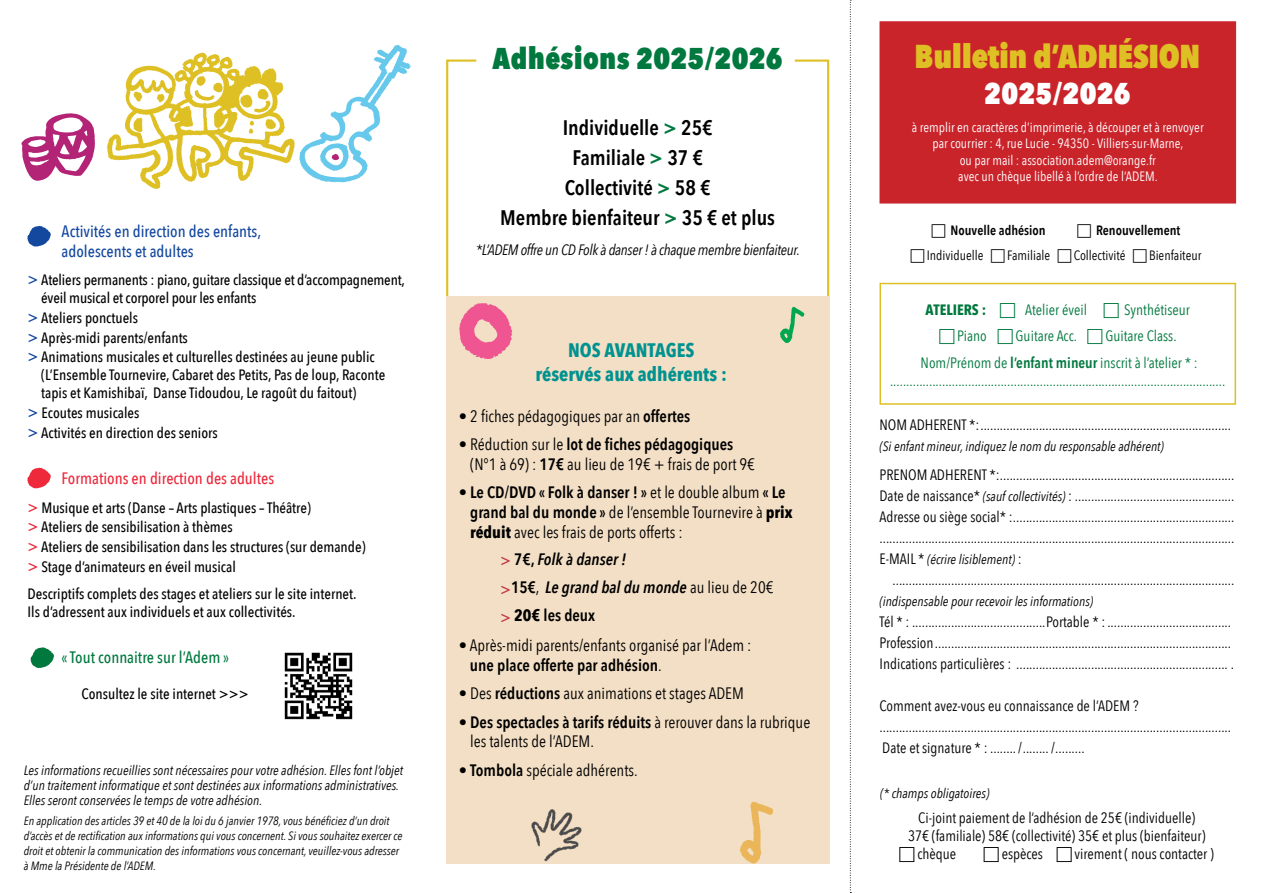
<style>
.page{position:relative;width:1263px;height:893px;background:#fff}
.page>*{position:absolute;margin:0;border:0;box-sizing:border-box;transform-origin:0 0}
.t1{font:800 33px "Avenir Next Condensed";letter-spacing:-.01em;color:#dec024}
.t2{font:800 30px "Avenir Next Condensed";letter-spacing:.01em;color:#00783e}
.t3{font:800 30px "Avenir Next Condensed";letter-spacing:.01em;color:#fff}
.t4{font:600 21px/30px "Avenir Next Condensed";color:#000;text-align:center}
.t5{font:700 19.5px/23.4px "Avenir Next Condensed";color:#009290;text-align:center}
.t6{font:16.5px/19.8px "Avenir Next Condensed";color:#000}
.t7{font:italic 600 16.5px/28.3px "Avenir Next Condensed";color:#000}
.t8{font:500 16.5px/19.8px "Avenir Next Condensed";color:#14489f}
.t9{font:500 16.5px "Avenir Next Condensed";color:#ee293c}
.t10{font:500 16.5px "Avenir Next Condensed";color:#00783e}
.t11{font:15px/21px "Avenir Next Condensed";color:#000}
.t12{font:500 15px/19.8px "Avenir Next Condensed";color:#000}
.t13{font:15px/26.5px "Avenir Next Condensed";color:#00783e}
.t14{font:italic 15px "Avenir Next Condensed";letter-spacing:-.02em;color:#000}
.t15{font:700 15px "Avenir Next Condensed";color:#00783e}
.t16{font:italic 13.5px/15px "Avenir Next Condensed";color:#000}
.t17{font:13.5px/16.5px "Avenir Next Condensed";color:#fff;text-align:center}
.t18{font:13.5px "Avenir Next Condensed";color:#000}
.t19{font:600 13.5px "Avenir Next Condensed";color:#000}
.t20{font:italic 12px/15px "Avenir Next Condensed";color:#000}
.s1{font-size:16.5px;color:#14489f}
.s2{font-size:16.5px;color:#ee293c}
.s3{color:#00783e}
.s4{font-weight:600}
.s5{font-weight:700}
.s6{font-weight:500;font-style:normal;color:#c2363f}
.s7{font-style:normal}
.s8{font-weight:400;font-style:normal}
.s9{font-weight:700;font-style:normal}
.s10{font-style:italic;font-size:13.5px}
.s11{font-style:normal;font-size:15px}
</style>
<div class="page">
<div style="left:879px;top:283px;width:357px;height:122px;border:2px solid #dec024"></div>
<svg style="left:446px;top:59px;width:384px;height:699px"></svg>
<div style="left:879px;top:21px;width:357px;height:183px;background:#ca242b"></div>
<div style="left:446px;top:296px;width:383px;height:567px;background:#f3dfc5"></div>
<svg style="left:107px;top:45px;width:304px;height:144px"></svg>
<svg style="left:21px;top:113px;width:74px;height:68px"></svg>
<svg style="left:27px;top:226px;width:24px;height:21px"></svg>
<svg style="left:27px;top:468px;width:24px;height:20px"></svg>
<svg style="left:30px;top:647px;width:24px;height:21px"></svg>
<svg style="left:459px;top:303px;width:53px;height:56px"></svg>
<svg style="left:740px;top:801px;width:33px;height:63px"></svg>
<svg style="left:850px;top:0;width:1px;height:893px"></svg>
<svg style="left:780px;top:307px;width:24px;height:36px"></svg>
<img style="left:284px;top:652px;width:69px;height:68px">
<img style="left:525px;top:809px;width:59px;height:55px">
<p class="t8" style="left:62px;top:221px;width:201px">Activités en direction des enfants, adolescents et adultes</p>
<p class="t12" style="left:41px;top:271px;width:365px;line-height:18px;text-indent:-14px"><span class="s1">&gt;</span> Ateliers permanents : piano, guitare classique et d’accompagnement, éveil musical et corporel pour les enfants</p>
<p class="t12" style="left:28px;top:308px;width:349px"><span class="s1">&gt;</span> Ateliers ponctuels<br><span class="s1">&gt;</span> Après-midi parents/enfants<br><span class="s1">&gt;</span> Animations musicales et culturelles destinées au jeune public</p>
<p class="t12" style="left:41px;top:366px;width:346px;line-height:18px">(L’Ensemble Tournevire, Cabaret des Petits, Pas de loup, Raconte tapis et Kamishibaï, Danse Tidoudou, Le ragoût du faitout)</p>
<p class="t12" style="left:28px;top:403px;width:192px"><span class="s1">&gt;</span> Ecoutes musicales<br><span class="s1">&gt;</span> Activités en direction des seniors</p>
<p class="t9" style="left:62px;top:469px;width:214px">Formations en direction des adultes</p>
<p class="t12" style="left:28px;top:497px;width:339px"><span class="s2">&gt;</span> Musique et arts (Danse – Arts plastiques – Théâtre)<br><span class="s2">&gt;</span> Ateliers de sensibilisation à thèmes<br><span class="s2">&gt;</span> Ateliers de sensibilisation dans les structures (sur demande) <span class="s2">&gt;</span> Stage d’animateurs en éveil musical</p>
<p class="t12" style="left:28px;top:584px;width:330px;line-height:18px">Descriptifs complets des stages et ateliers sur le site internet.<br>Ils d’adressent aux individuels et aux collectivités.</p>
<p class="t10" style="left:62px;top:647px;width:169px">« Tout connaitre sur l’Adem »</p>
<p class="t12" style="left:82px;top:684px;width:169px">Consultez le site internet &gt;&gt;&gt;</p>
<h2 class="t2" style="left:493px;top:40px;width:292px">Adhésions 2025/2026</h2>
<h3 class="t4" style="left:500px;top:112px;width:276px">Individuelle <span class="s3">&gt;</span> 25€<br>Familiale <span class="s3">&gt;</span> 37 €<br>Collectivité <span class="s3">&gt;</span> 58 €<br>Membre bienfaiteur <span class="s3">&gt;</span> 35 € et plus</h3>
<p class="t14" style="left:476px;top:241px;width:325px">*L’ADEM offre un CD Folk à danser ! à chaque membre bienfaiteur.</p>
<h3 class="t5" style="left:536px;top:338px;width:193px">Nos avantages réservés aux adhérents :</h3>
<p class="t6" style="left:459px;top:405px;width:233px">• 2 fiches pédagogiques par an <span class="s4">offertes</span></p>
<p class="t6" style="left:470px;top:434px;width:286px;text-indent:-11px">• Réduction sur le <span class="s4">lot de fiches pédagogiques </span>(N°1 à 69) : <span class="s4">17€</span> au lieu de 19€ + frais de port 9€</p>
<p class="t6" style="left:470px;top:482px;width:324px;text-indent:-11px">• <span class="s4">Le CD/DVD « Folk à danser ! »</span> et le double album <span class="s4">« Le grand bal du monde »</span> de l’ensemble Tournevire à <span class="s5">prix réduit</span> avec les frais de ports offerts :</p>
<p class="t7" style="left:500px;top:545px;width:275px"><span class="s6">&gt;</span> <span class="s7">7€,</span> Folk à danser !<br><span class="s6">&gt;</span><span class="s7">15€</span><span class="s8">,</span> Le grand bal du monde <span class="s8">au lieu de 20€ </span><span class="s6">&gt;</span> <span class="s9">20€</span> <span class="s7">les deux</span></p>
<p class="t6" style="left:470px;top:635px;width:283px;text-indent:-11px">• Après-midi parents/enfants organisé par l’Adem : <span class="s4">une place offerte par adhésion</span>.</p>
<p class="t6" style="left:459px;top:683px;width:287px">• Des <span class="s4">réductions</span> aux animations et stages ADEM</p>
<p class="t6" style="left:470px;top:711px;width:342px;text-indent:-11px">• <span class="s4">Des spectacles à tarifs réduits</span> à rerouver dans la rubrique les talents de l’ADEM.</p>
<p class="t16" style="left:24px;top:763px;width:381px">Les informations recueillies sont nécessaires pour votre adhésion. Elles font l’objet</p>
<p class="t6" style="left:459px;top:759px;width:180px">• <span class="s4">Tombola</span> spéciale adhérents.</p>
<p class="t16" style="left:24px;top:778px;width:377px">d’un traitement informatique et sont destinées aux informations administratives.<br>Elles seront conservées le temps de votre adhésion.</p>
<p class="t20" style="left:24px;top:813px;width:380px">En application des articles 39 et 40 de la loi du 6 janvier 1978, vous bénéficiez d’un droit d’accès et de rectification aux informations qui vous concernent. Si vous souhaitez exercer ce droit et obtenir la communication des informations vous concernant, veuillez-vous adresser à Mme la Présidente de l’ADEM.</p>
<h1 class="t1" style="left:914px;top:35px;width:221px">Bulletin d’adhésion</h1>
<h2 class="t3" style="left:984px;top:74px;width:148px">2025/2026</h2>
<p class="t17" style="left:912px;top:118px;width:293px">à remplir en caractères d’imprimerie, à découper et à renvoyer par courrier : 4, rue Lucie - 94350 - Villiers-sur-Marne,<br>ou par mail : association.adem@orange.fr<br>avec un chèque libellé à l’ordre de l’ADEM.</p>
<p class="t19" style="left:950px;top:219px;width:97px">Nouvelle adhésion</p>
<p class="t19" style="left:1096px;top:219px;width:86px">Renouvellement</p>
<p class="t18" style="left:927px;top:243px;width:58px">Individuelle</p>
<p class="t18" style="left:1007px;top:243px;width:45px">Familiale</p>
<p class="t18" style="left:1074px;top:243px;width:53px">Collectivité</p>
<p class="t18" style="left:1149px;top:243px;width:54px">Bienfaiteur</p>
<p class="t15" style="left:926px;top:300px;width:62px">ATELIERS :</p>
<p class="t13" style="left:1025px;top:295px;width:63px">Atelier éveil</p>
<p class="t13" style="left:1124px;top:295px;width:67px">Synthétiseur</p>
<p class="t13" style="left:957px;top:322px;width:31px">Piano</p>
<p class="t13" style="left:1016px;top:322px;width:63px">Guitare Acc.</p>
<p class="t13" style="left:921px;top:322px;width:279px;text-indent:185px">Guitare Class.<br>Nom/Prénom de <span class="s4">l’enfant mineur</span> inscrit à l’atelier * :</p>
<p class="t13" style="left:890px;top:366px;width:337px">.......................................................................................................</p>
<p class="t11" style="left:879px;top:413px;width:353px">NOM ADHERENT *:.............................................................................</p>
<p class="t16" style="left:879px;top:438px;width:286px">(Si enfant mineur, indiquez le nom du responsable adhérent)</p>
<p class="t11" style="left:879px;top:464px;width:356px;text-align:justify">PRENOM ADHERENT *:........................................................................<br>Date de naissance* <span class="s10">(sauf collectivités)</span> : .................................................<br>Adresse ou siège social* :.................................................................... .............................................................................................................</p>
<p class="t16" style="left:879px;top:552px;width:144px"><span class="s11">E-MAIL *</span> (écrire lisiblement) <span class="s11">:</span></p>
<p class="t11" style="left:892px;top:569px;width:343px">.........................................................................................................</p>
<p class="t16" style="left:879px;top:594px;width:215px">(indispensable pour recevoir les informations)</p>
<p class="t11" style="left:879px;top:611px;width:356px">Tél * : .........................................Portable * : ......................................<br>Profession...........................................................................................<br>Indications particulières : ................................................................. .</p>
<p class="t11" style="left:879px;top:695px;width:353px">Comment avez-vous eu connaissance de l’ADEM ? ............................................................................................................<br>Date et signature * : ........ /........ /.........</p>
<p class="t16" style="left:880px;top:785px;width:111px">(* champs obligatoires)</p>
<p class="t11" style="left:918px;top:806px;width:278px">Ci-joint paiement de l’adhésion de 25€ (individuelle)</p>
<p class="t11" style="left:908px;top:824px;width:299px">37€ (familiale) 58€ (collectivité) 35€ et plus (bienfaiteur)</p>
<p class="t11" style="left:917px;top:842px;width:40px">chèque</p>
<p class="t11" style="left:1002px;top:842px;width:43px">espèces</p>
<p class="t11" style="left:1074px;top:842px;width:141px">virement ( nous contacter )</p>
</div>
